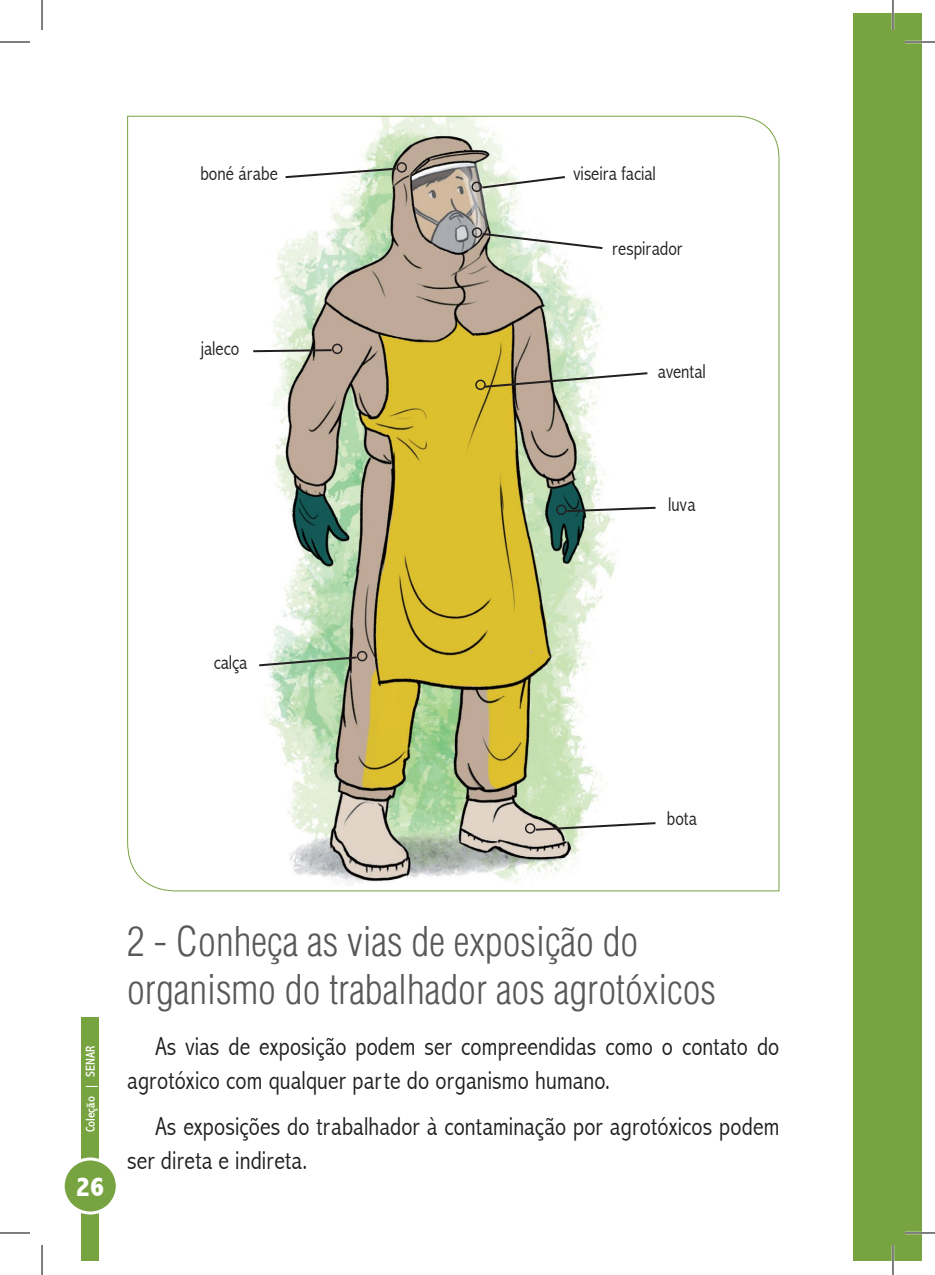
<style>
.page{position:relative;width:935px;height:1275px;background:#fff}
.page>*{position:absolute;margin:0;border:0;box-sizing:border-box;transform-origin:0 0}
.t1{font:300 condensed 40px/48px "Helvetica LT Std";color:#57585a}
.t2{font:800 condensed 28px "Abadi";color:#fff}
.t3{font:300 condensed 26px/34px "Abadi";letter-spacing:.005em;color:#231f20}
.t4{font:300 condensed 20px "Abadi";color:#231f20}
.t5{font:condensed 13px "Abadi";color:#fff}
</style>
<div class="page">
<div style="left:82px;top:1017px;width:17px;height:244px;background:#78a341"></div>
<div style="left:63px;top:1159px;width:54px;height:54px;background:#78a341;border-radius:50%"></div>
<div style="left:62px;top:1157px;width:57px;height:57px;border:3px solid #fff;border-radius:50%"></div>
<div style="left:853px;top:14px;width:39px;height:1247px;background:#78a341"></div>
<div style="left:892px;top:14px;width:29px;height:1247px;background:#78a341"></div>
<svg style="left:127px;top:115px;width:652px;height:777px"></svg>
<svg style="left:257px;top:655px;width:102px;height:12px"></svg>
<div style="left:357px;top:651px;width:10px;height:10px;border:2px solid #231f20;border-radius:50%"></div>
<svg style="left:251px;top:348px;width:83px;height:5px"></svg>
<div style="left:332px;top:343px;width:10px;height:11px;border:2px solid #231f20;border-radius:50%"></div>
<svg style="left:283px;top:167px;width:115px;height:12px"></svg>
<div style="left:396px;top:162px;width:11px;height:11px;border:2px solid #231f20;border-radius:50%"></div>
<svg style="left:533px;top:821px;width:124px;height:11px"></svg>
<div style="left:525px;top:823px;width:10px;height:10px;border:2px solid #231f20;border-radius:50%"></div>
<svg style="left:565px;top:506px;width:92px;height:7px"></svg>
<div style="left:556px;top:504px;width:10px;height:11px;border:2px solid #231f20;border-radius:50%"></div>
<svg style="left:482px;top:371px;width:167px;height:18px"></svg>
<div style="left:475px;top:379px;width:10px;height:11px;border:2px solid #231f20;border-radius:50%"></div>
<svg style="left:480px;top:232px;width:124px;height:18px"></svg>
<div style="left:472px;top:227px;width:10px;height:11px;border:2px solid #231f20;border-radius:50%"></div>
<svg style="left:480px;top:175px;width:87px;height:15px"></svg>
<div style="left:471px;top:181px;width:11px;height:11px;border:2px solid #231f20;border-radius:50%"></div>
<hr style="left:904px;top:41px;width:30px;height:2px;background:#fff">
<hr style="left:904px;top:1231px;width:30px;height:3px;background:#fff">
<hr style="left:891px;top:0;width:3px;height:30px;background:#fff">
<hr style="left:891px;top:1245px;width:3px;height:30px;background:#fff">
<hr style="left:0;top:42px;width:30px;height:1px;background:#000">
<hr style="left:904px;top:42px;width:30px;height:1px;background:#000">
<hr style="left:0;top:1232px;width:30px;height:1px;background:#000">
<hr style="left:904px;top:1232px;width:30px;height:1px;background:#000">
<hr style="left:42px;top:0;width:1px;height:30px;background:#000">
<hr style="left:42px;top:1245px;width:1px;height:30px;background:#000">
<hr style="left:892px;top:0;width:1px;height:30px;background:#000">
<hr style="left:892px;top:1245px;width:1px;height:30px;background:#000">
<p class="t4" style="left:200px;top:162px;width:79px">boné árabe</p>
<p class="t4" style="left:573px;top:162px;width:84px">viseira facial</p>
<p class="t4" style="left:201px;top:337px;width:40px">jaleco</p>
<p class="t4" style="left:612px;top:237px;width:72px">respirador</p>
<p class="t4" style="left:657px;top:359px;width:49px">avental</p>
<p class="t4" style="left:668px;top:492px;width:29px">luva</p>
<p class="t4" style="left:214px;top:650px;width:35px">calça</p>
<p class="t4" style="left:666px;top:807px;width:31px">bota</p>
<p class="t5" style="left:83px;top:1132px;width:88px;rotate:-90deg">Coleção | SENAR</p>
<p class="t2" style="left:76px;top:1170px;width:30px">26</p>
<h1 class="t1" style="left:127px;top:917px;width:590px">2 - Conheça as vias de exposição do organismo do trabalhador aos agrotóxicos</h1>
<p class="t3" style="left:127px;top:1029px;width:653px;text-indent:28px">As vias de exposição podem ser compreendidas como o contato do agrotóxico com qualquer parte do organismo humano.</p>
<p class="t3" style="left:127px;top:1109px;width:653px;text-indent:28px">As exposições do trabalhador à contaminação por agrotóxicos podem ser direta e indireta.</p>
</div>
